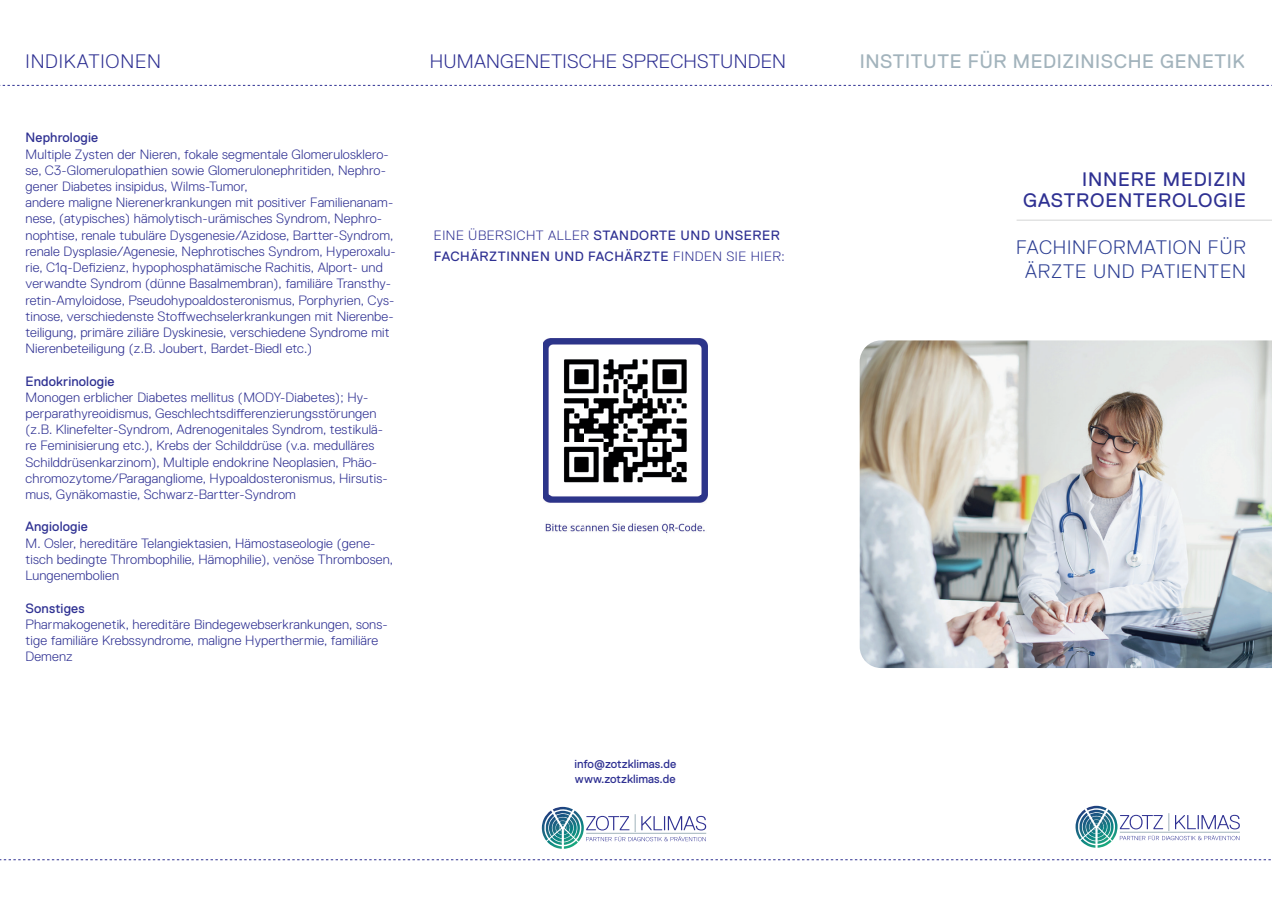
<style>
.page{position:relative;width:1272px;height:902px;background:#fff}
.page>*{position:absolute;margin:0;border:0;box-sizing:border-box;transform-origin:0 0}
.t1{font:300 19.5px/23.4px "Replica Std";letter-spacing:.04em;color:#2b3d92;text-align:center}
.t2{font:19.5px "Replica Std";letter-spacing:.03em;color:#a2b3bc}
.t3{font:19.5px/21px "Replica Std";letter-spacing:.04em;color:#2e3092;text-align:right}
.t4{font:300 19.5px "Replica Std";letter-spacing:.01em;color:#2e3092}
.t5{font:300 19.5px "Replica Std";letter-spacing:.04em;color:#2e3092}
.t6{font:300 13.5px/16.2px "Replica Std";letter-spacing:.01em;color:#2e3092}
.t7{font:13.5px/21px "Replica Std";letter-spacing:.04em;color:#2e3092}
.t8{font:13.5px "Replica Std";letter-spacing:.01em;color:#2e3092}
.t9{font:12px/15px "Replica Std";color:#2e3092}
.s1{font-weight:300}
</style>
<div class="page">
<img style="left:859px;top:340px;width:412px;height:328px">
<svg style="left:1075px;top:805px;width:164px;height:42px"></svg>
<svg style="left:0;top:85px;width:1269px;height:1px"></svg>
<hr style="left:1016px;top:219px;width:255px;height:2px;background:#e2e3e3">
<svg style="left:0;top:859px;width:1271px;height:1px"></svg>
<svg style="left:542px;top:806px;width:164px;height:42px"></svg>
<img style="left:543px;top:338px;width:164px;height:195px">
<h1 class="t5" style="left:26px;top:50px;width:137px">INDIKATIONEN</h1>
<h1 class="t4" style="left:430px;top:50px;width:358px">HUMANGENETISCHE SPRECHSTUNDEN</h1>
<h1 class="t2" style="left:859px;top:50px;width:386px">INSTITUTE FÜR MEDIZINISCHE GENETIK</h1>
<p class="t8" style="left:26px;top:130px;width:74px">Nephrologie</p>
<p class="t6" style="left:26px;top:146px;width:371px">Multiple Zysten der Nieren, fokale segmentale Glomerulosklero&shy;se, C3-Glomerulopathien sowie Glomerulonephritiden, Nephro&shy;gener Diabetes insipidus, Wilms-Tumor,<br>andere maligne Nierenerkrankungen mit positiver Familienanam&shy;nese, (atypisches) hämolytisch-urämisches Syndrom, Nephro&shy;nophtise, renale tubuläre Dysgenesie/Azidose, Bartter-Syndrom, renale Dysplasie/Agenesie, Nephrotisches Syndrom, Hyperoxalu&shy;rie, C1q-Defizienz, hypophosphatämische Rachitis, Alport- und verwandte Syndrom (dünne Basalmembran), familiäre Transthy&shy;retin-Amyloidose, Pseudohypoaldosteronismus, Porphyrien, Cys&shy;tinose, verschiedenste Stoffwechselerkrankungen mit Nierenbe&shy;teiligung, primäre ziliäre Dyskinesie, verschiedene Syndrome mit Nierenbeteiligung (z.B. Joubert, Bardet-Biedl etc.)</p>
<p class="t8" style="left:26px;top:373px;width:90px">Endokrinologie</p>
<p class="t6" style="left:26px;top:389px;width:364px">Monogen erblicher Diabetes mellitus (MODY-Diabetes); Hy&shy;perparathyreoidismus, Geschlechtsdifferenzierungsstörungen (z.B. Klinefelter-Syndrom, Adrenogenitales Syndrom, testikulä&shy;re Feminisierung etc.), Krebs der Schilddrüse (v.a. medulläres Schilddrüsenkarzinom), Multiple endokrine Neoplasien, Phäo&shy;chromozytome/Paragangliome, Hypoaldosteronismus, Hirsutis&shy;mus, Gynäkomastie, Schwarz-Bartter-Syndrom</p>
<p class="t8" style="left:26px;top:519px;width:64px">Angiologie</p>
<p class="t6" style="left:26px;top:535px;width:369px">M. Osler, hereditäre Telangiektasien, Hämostaseologie (gene&shy;tisch bedingte Thrombophilie, Hämophilie), venöse Thrombosen,<br>Lungenembolien</p>
<p class="t8" style="left:26px;top:600px;width:61px">Sonstiges</p>
<p class="t6" style="left:26px;top:616px;width:364px">Pharmakogenetik, hereditäre Bindegewebserkrankungen, sons&shy;tige familiäre Krebssyndrome, maligne Hyperthermie, familiäre<br>Demenz</p>
<p class="t7" style="left:434px;top:225px;width:352px"><span class="s1">EINE ÜBERSICHT ALLER</span> STANDORTE UND UNSERER<br>FACHÄRZTINNEN UND FACHÄRZTE <span class="s1">FINDEN SIE HIER:</span></p>
<p class="t9" style="left:574px;top:756px;width:103px">info@zotzklimas.de www.zotzklimas.de</p>
<h1 class="t3" style="left:1023px;top:169px;width:224px">INNERE MEDIZIN<br>GASTROENTEROLOGIE</h1>
<h1 class="t1" style="left:1015px;top:236px;width:231px">FACHINFORMATION FÜR<br>ÄRZTE UND PATIENTEN</h1>
</div>
